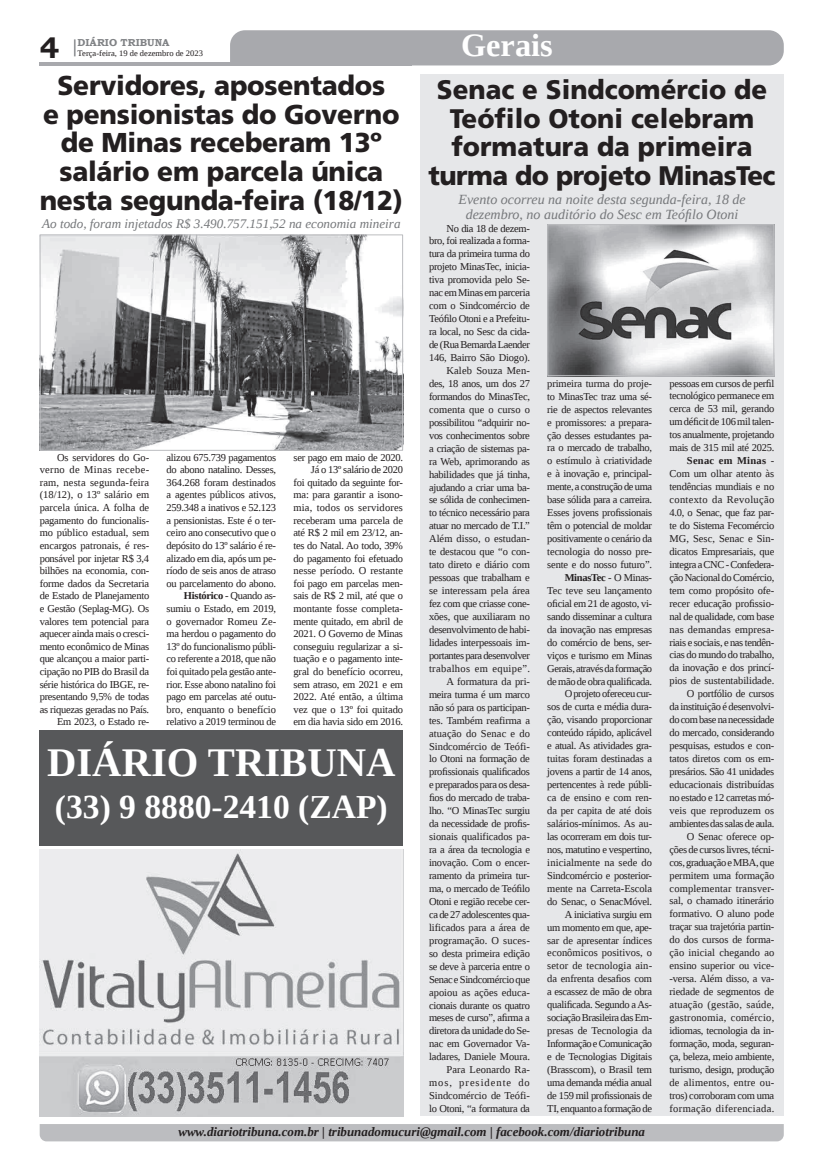
<style>
.page{position:relative;width:821px;height:1166px;background:#fff}
.page>*{position:absolute;margin:0;border:0;box-sizing:border-box;transform-origin:0 0}
.t1{font:700 40.51px "Liberation Serif";color:#fff}
.t2{font:700 33.43px "Liberation Serif";color:#fff}
.t3{font:700 32.38px "Liberation Serif";color:#fff}
.t4{font:700 29.31px "Bookman Old Style";color:#231f20}
.t5{font:900 27.3px/28.7px "Frutiger LT Std";letter-spacing:-.01em;color:#231f20;text-align:center;scale:.96 1}
.t6{font:900 26.86px/28.7px "Frutiger LT Std";color:#231f20;text-align:center;scale:.96 1}
.t7{font:italic 14px/14.9px "Liberation Serif";color:#76787b;text-align:center}
.t8{font:italic 13.12px "Liberation Serif";color:#76787b}
.t9{font:italic 700 12.95px "Liberation Serif";color:#231f20}
.t10{font:10.5px/13px "Liberation Serif";letter-spacing:-.025em;color:#231f20;text-align:right}
.t11{font:700 10.06px "Bookman Old Style";color:#808285}
.t12{font:8.4px "Liberation Serif";color:#231f20}
.s1{font-weight:700}
</style>
<div class="page">
<svg style="left:74px;top:39px;width:2px;height:17px"></svg>
<hr style="left:40px;top:62px;width:372px;height:3px;background:#a8a9ad">
<div style="left:230px;top:30px;width:554px;height:35px;background:#a8a9ad"></div>
<div style="left:40px;top:1124px;width:744px;height:17px;background:#bcbdc0"></div>
<div style="left:420px;top:74px;width:364px;height:1042px;background:#e6e7e9"></div>
<img style="left:40px;top:850px;width:363px;height:266px">
<img style="left:549px;top:226px;width:223px;height:148px">
<div style="left:547px;top:224px;width:227px;height:152px;border:1px solid #bcbdc0"></div>
<img style="left:42px;top:236px;width:359px;height:213px">
<div style="left:40px;top:234px;width:363px;height:217px;border:1px solid #bcbdc0"></div>
<div style="left:40px;top:730px;width:363px;height:116px;background:#57585a"></div>
<h3 class="t4" style="left:40px;top:27px;width:21px">4</h3>
<p class="t11" style="left:78px;top:35px;width:93px">DIÁRIO TRIBUNA</p>
<p class="t12" style="left:78px;top:48px;width:127px">Terça-feira, 19 de dezembro de 2023</p>
<h3 class="t5" style="left:40px;top:71px;width:380px">Servidores, aposentados<br>e pensionistas do Governo de Minas receberam 13º salário em parcela única nesta segunda-feira (18/12)</h3>
<p class="t8" style="left:42px;top:215px;width:360px">Ao todo, foram injetados R$ 3.490.757.151,52 na economia mineira</p>
<p class="t10" style="left:40px;top:451px;width:111px;line-height:12.6px">Os servidores do Go&shy;verno de Minas recebe&shy;ram, nesta segunda-feira (18/12), o 13º salário em parcela única. A folha de pagamento do funcionalis&shy;mo público estadual, sem encargos patronais, é res&shy;ponsável por injetar R$ 3,4 bilhões na economia, con&shy;forme dados da Secretaria de Estado de Planejamento e Gestão (Seplag-MG). Os valores tem potencial para aquecer ainda mais o cresci&shy;mento econômico de Minas que alcançou a maior parti&shy;cipação no PIB do Brasil da série histórica do IBGE, re&shy;presentando 9,5% de todas as riquezas geradas no País.<br>Em 2023, o Estado re-</p>
<p class="t10" style="left:167px;top:451px;width:111px;line-height:12.6px">alizou 675.739 pagamentos do abono natalino. Desses,<br>364.268 foram destinados a agentes públicos ativos,<br>259.348 a inativos e 52.123 a pensionistas. Este é o ter&shy;ceiro ano consecutivo que o depósito do 13º salário é re&shy;alizado em dia, após um pe&shy;ríodo de seis anos de atraso ou parcelamento do abono.<br><span class="s1">Histórico</span> - Quando as&shy;sumiu o Estado, em 2019, o governador Romeu Ze&shy;ma herdou o pagamento do<br>13º do funcionalismo públi&shy;co referente a 2018, que não foi quitado pela gestão ante&shy;rior. Esse abono natalino foi pago em parcelas até outu&shy;bro, enquanto o benefício relativo a 2019 terminou de</p>
<p class="t10" style="left:294px;top:451px;width:111px;line-height:12.6px">ser pago em maio de 2020.<br>Já o 13º salário de 2020<br>foi quitado da seguinte for&shy;ma: para garantir a isono&shy;mia, todos os servidores receberam uma parcela de até R$ 2 mil em 23/12, an&shy;tes do Natal. Ao todo, 39% do pagamento foi efetuado nesse período. O restante foi pago em parcelas men&shy;sais de R$ 2 mil, até que o montante fosse completa&shy;mente quitado, em abril de<br>2021. O Governo de Minas conseguiu regularizar a si&shy;tuação e o pagamento inte&shy;gral do benefício ocorreu, sem atraso, em 2021 e em<br>2022. Até então, a última vez que o 13º foi quitado em dia havia sido em 2016.</p>
<h1 class="t1" style="left:47px;top:735px;width:350px">DIÁRIO TRIBUNA</h1>
<h2 class="t2" style="left:55px;top:784px;width:334px">(33) 9 8880-2410 (ZAP)</h2>
<h3 class="t3" style="left:461px;top:24px;width:93px">Gerais</h3>
<h3 class="t6" style="left:429px;top:75px;width:363px">Senac e Sindcomércio de<br>Teófilo Otoni celebram formatura da primeira turma do projeto MinasTec</h3>
<h3 class="t7" style="left:458px;top:192px;width:289px">Evento ocorreu na noite desta segunda-feira, 18 de dezembro, no auditório do Sesc em Teófilo Otoni</h3>
<p class="t10" style="left:429px;top:221px;width:102px">No dia 18 de dezem&shy;bro, foi realizada a forma&shy;tura da primeira turma do projeto MinasTec, inicia&shy;tiva promovida pelo Se&shy;nac em Minas em parceria com o Sindcomércio de<br>Teófilo Otoni e a Prefeitu&shy;ra local, no Sesc da cida&shy;de (Rua Bernarda Laender<br>146, Bairro São Diogo).<br>Kaleb Souza Men&shy;des, 18 anos, um dos 27 formandos do MinasTec, comenta que o curso o possibilitou “adquirir no&shy;vos conhecimentos sobre a criação de sistemas pa&shy;ra Web, aprimorando as habilidades que já tinha, ajudando a criar uma ba&shy;se sólida de conhecimen&shy;to técnico necessário para atuar no mercado de T.I.”<br>Além disso, o estudan&shy;te destacou que “o con&shy;tato direto e diário com pessoas que trabalham e se interessam pela área fez com que criasse cone&shy;xões, que auxiliaram no desenvolvimento de habi&shy;lidades interpessoais im&shy;portantes para desenvolver trabalhos em equipe”.<br>A formatura da pri&shy;meira turma é um marco não só para os participan&shy;tes. Também reafirma a atuação do Senac e do<br>Sindcomércio de Teófi&shy;lo Otoni na formação de profissionais qualificados e preparados para os desa&shy;fios do mercado de traba&shy;lho. “O MinasTec surgiu da necessidade de profis&shy;sionais qualificados pa&shy;ra a área da tecnologia e inovação. Com o encer&shy;ramento da primeira tur&shy;ma, o mercado de Teófilo<br>Otoni e região recebe cer&shy;ca de 27 adolescentes qua&shy;lificados para a área de programação. O suces&shy;so desta primeira edição se deve à parceria entre o<br>Senac e Sindcomércio que apoiou as ações educa&shy;cionais durante os quatro meses de curso”, afirma a diretora da unidade do Se&shy;nac em Governador Va&shy;ladares, Daniele Moura.<br>Para Leonardo Ra&shy;mos, presidente do<br>Sindcomércio de Teófi&shy;lo Otoni, “a formatura da</p>
<p class="t10" style="left:547px;top:377px;width:106px">primeira turma do proje&shy;to MinasTec traz uma sé&shy;rie de aspectos relevantes e promissores: a prepara&shy;ção desses estudantes pa&shy;ra o mercado de trabalho, o estímulo à criatividade e à inovação e, principal&shy;mente, a construção de uma base sólida para a carreira.<br>Esses jovens profissionais têm o potencial de moldar positivamente o cenário da tecnologia do nosso pre&shy;sente e do nosso futuro”.<br><span class="s1">MinasTec</span> - O Minas-<br>Tec teve seu lançamento oficial em 21 de agosto, vi&shy;sando disseminar a cultura da inovação nas empresas do comércio de bens, ser&shy;viços e turismo em Minas<br>Gerais, através da formação de mão de obra qualificada.<br>O projeto ofereceu cur-<br>sos de curta e média dura&shy;ção, visando proporcionar conteúdo rápido, aplicável e atual. As atividades gra&shy;tuitas foram destinadas a jovens a partir de 14 anos, pertencentes à rede públi&shy;ca de ensino e com ren&shy;da per capita de até dois salários-mínimos. As au&shy;las ocorreram em dois tur&shy;nos, matutino e vespertino, inicialmente na sede do<br>Sindcomércio e posterior&shy;mente na Carreta-Escola do Senac, o SenacMóvel.<br>A iniciativa surgiu em<br>um momento em que, ape&shy;sar de apresentar índices econômicos positivos, o setor de tecnologia ain&shy;da enfrenta desafios com a escassez de mão de obra qualificada. Segundo a As&shy;sociação Brasileira das Em&shy;presas de Tecnologia da<br>Informação e Comunicação e de Tecnologias Digitais (Brasscom), o Brasil tem uma demanda média anual de 159 mil profissionais de<br>TI, enquanto a formação de</p>
<p class="t10" style="left:669px;top:376px;width:106px">pessoas em cursos de perfil tecnológico permanece em cerca de 53 mil, gerando um déficit de 106 mil talen&shy;tos anualmente, projetando mais de 315 mil até 2025.<br><span class="s1">Senac em Minas</span> -<br>Com um olhar atento às tendências mundiais e no contexto da Revolução<br>4.0, o Senac, que faz par&shy;te do Sistema Fecomércio<br>MG, Sesc, Senac e Sin&shy;dicatos Empresariais, que integra a CNC - Confedera&shy;ção Nacional do Comércio, tem como propósito ofe&shy;recer educação profissio&shy;nal de qualidade, com base nas demandas empresa&shy;riais e sociais, e nas tendên&shy;cias do mundo do trabalho, da inovação e dos princí&shy;pios de sustentabilidade.<br>O portfólio de cursos<br>da instituição é desenvolvi&shy;do com base na necessidade do mercado, considerando pesquisas, estudos e con&shy;tatos diretos com os em&shy;presários. São 41 unidades educacionais distribuídas no estado e 12 carretas mó&shy;veis que reproduzem os ambientes das salas de aula.<br>O Senac oferece op&shy;ções de cursos livres, técni&shy;cos, graduação e MBA, que permitem uma formação complementar transver&shy;sal, o chamado itinerário formativo. O aluno pode traçar sua trajetória partin&shy;do dos cursos de forma&shy;ção inicial chegando ao ensino superior ou vice--versa. Além disso, a va&shy;riedade de segmentos de atuação (gestão, saúde, gastronomia, comércio, idiomas, tecnologia da in&shy;formação, moda, seguran&shy;ça, beleza, meio ambiente, turismo, design, produção de alimentos, entre ou&shy;tros) corroboram com uma formação diferenciada.</p>
<p class="t9" style="left:178px;top:1123px;width:468px">www.diariotribuna.com.br | tribunadomucuri@gmail.com | facebook.com/diariotribuna</p>
</div>
